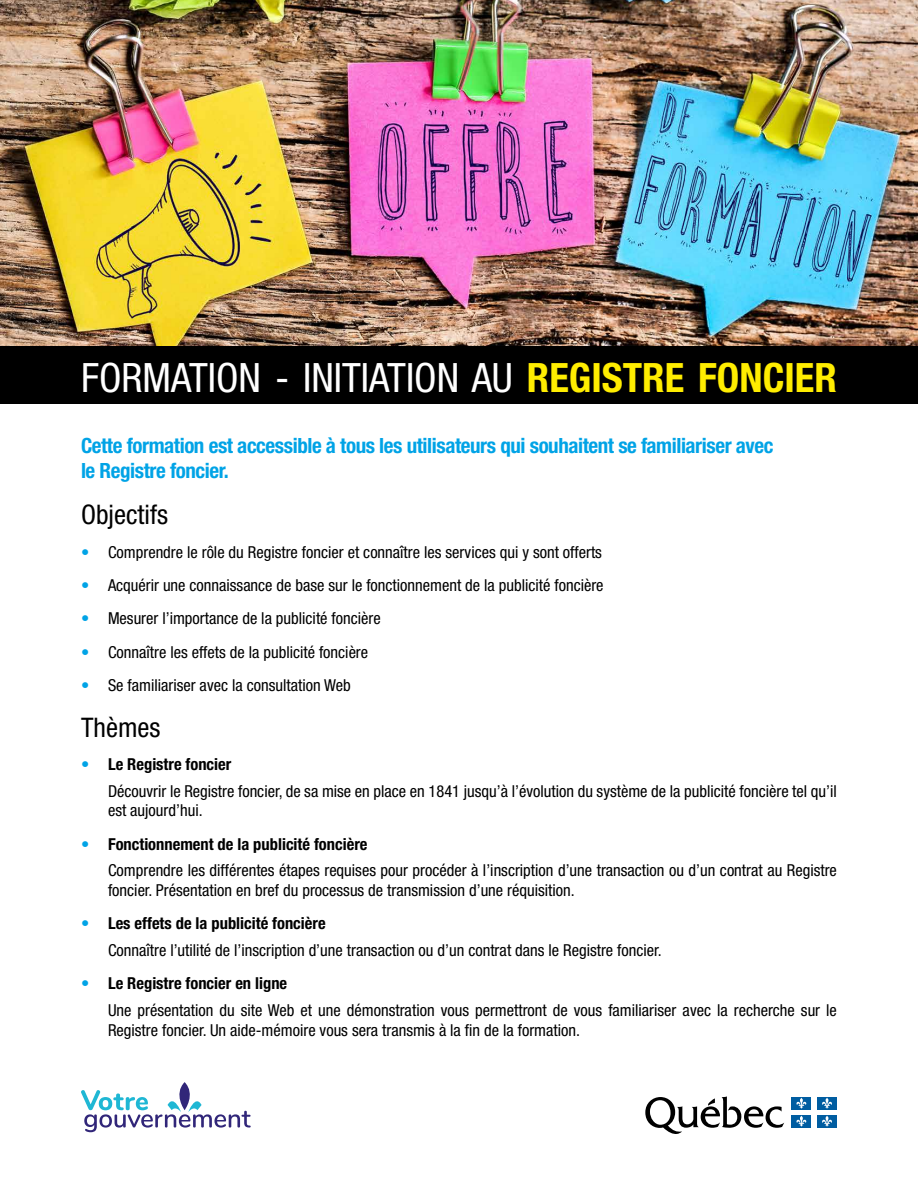
<style>
.page{position:relative;width:918px;height:1188px;background:#fff}
.page>*{position:absolute;margin:0;border:0;box-sizing:border-box;transform-origin:0 0}
.t1{font:condensed 40.5px "Helvetica Neue LT Std";color:#fff}
.t2{font:condensed 27px "Helvetica Neue LT Std";color:#000}
.t3{font:700 condensed 21px/25.2px "Helvetica Neue LT Std";letter-spacing:-.02em;color:#00a3e6}
.t4{font:condensed 16.5px/26.5px "Helvetica Neue LT Std";color:#000}
.s1{font-weight:700;color:#ffed00}
.s2{color:#00a3e6}
.s3{font-weight:700;color:#00a3e6}
.s4{font-weight:700}
</style>
<div class="page">
<img style="left:0;top:0;width:918px;height:346px">
<div style="left:0;top:346px;width:918px;height:58px;background:#000"></div>
<svg style="left:81px;top:1082px;width:170px;height:50px"></svg>
<svg style="left:645px;top:1096px;width:139px;height:38px"></svg>
<div style="left:791px;top:1097px;width:20px;height:12px;background:#005da1"></div>
<svg style="left:796px;top:1098px;width:11px;height:11px"></svg>
<div style="left:817px;top:1097px;width:20px;height:12px;background:#005da1"></div>
<svg style="left:822px;top:1098px;width:10px;height:11px"></svg>
<div style="left:791px;top:1115px;width:20px;height:12px;background:#005da1"></div>
<svg style="left:796px;top:1116px;width:11px;height:11px"></svg>
<div style="left:817px;top:1115px;width:20px;height:12px;background:#005da1"></div>
<svg style="left:822px;top:1116px;width:10px;height:11px"></svg>
<h1 class="t1" style="left:81px;top:355px;width:757px">FORMATION - INITIATION AU <span class="s1">REGISTRE FONCIER</span></h1>
<p class="t3" style="left:81px;top:433px;width:694px">Cette formation est accessible à tous les utilisateurs qui souhaitent se familiariser avec le Registre foncier.</p>
<h2 class="t2" style="left:81px;top:499px;width:88px">Objectifs</h2>
<p class="t4" style="left:81px;top:538px;width:522px"><span class="s2">•</span> Comprendre le rôle du Registre foncier et connaître les services qui y sont offerts</p>
<p class="t4" style="left:81px;top:572px;width:524px"><span class="s2">•</span> Acquérir une connaissance de base sur le fonctionnement de la publicité foncière</p>
<p class="t4" style="left:81px;top:605px;width:301px"><span class="s2">•</span> Mesurer l’importance de la publicité foncière</p>
<p class="t4" style="left:81px;top:638px;width:289px"><span class="s2">•</span> Connaître les effets de la publicité foncière</p>
<p class="t4" style="left:81px;top:672px;width:271px"><span class="s2">•</span> Se familiariser avec la consultation Web</p>
<h2 class="t2" style="left:81px;top:712px;width:81px">Thèmes</h2>
<p class="t4" style="left:108px;top:751px;width:730px;text-indent:-27px"><span class="s3">•</span> <span class="s4">Le Registre foncier<br></span>Découvrir le Registre foncier, de sa mise en place en 1841 jusqu’à l’évolution du système de la publicité foncière tel qu’il</p>
<p class="t4" style="left:108px;top:797px;width:96px">est aujourd’hui.</p>
<p class="t4" style="left:108px;top:830px;width:730px;text-indent:-27px"><span class="s3">•</span> <span class="s4">Fonctionnement de la publicité foncière<br></span>Comprendre les différentes étapes requises pour procéder à l’inscription d’une transaction ou d’un contrat au Registre</p>
<p class="t4" style="left:108px;top:877px;width:468px">foncier. Présentation en bref du processus de transmission d’une réquisition.</p>
<p class="t4" style="left:108px;top:910px;width:555px;text-indent:-27px"><span class="s3">•</span> <span class="s4">Les effets de la publicité foncière<br></span>Connaître l’utilité de l’inscription d’une transaction ou d’un contrat dans le Registre foncier.</p>
<p class="t4" style="left:108px;top:970px;width:730px;text-indent:-27px"><span class="s3">•</span> <span class="s4">Le Registre foncier en ligne<br></span>Une présentation du site Web et une démonstration vous permettront de vous familiariser avec la recherche sur le</p>
<p class="t4" style="left:108px;top:1016px;width:474px">Registre foncier. Un aide-mémoire vous sera transmis à la fin de la formation.</p>
</div>
